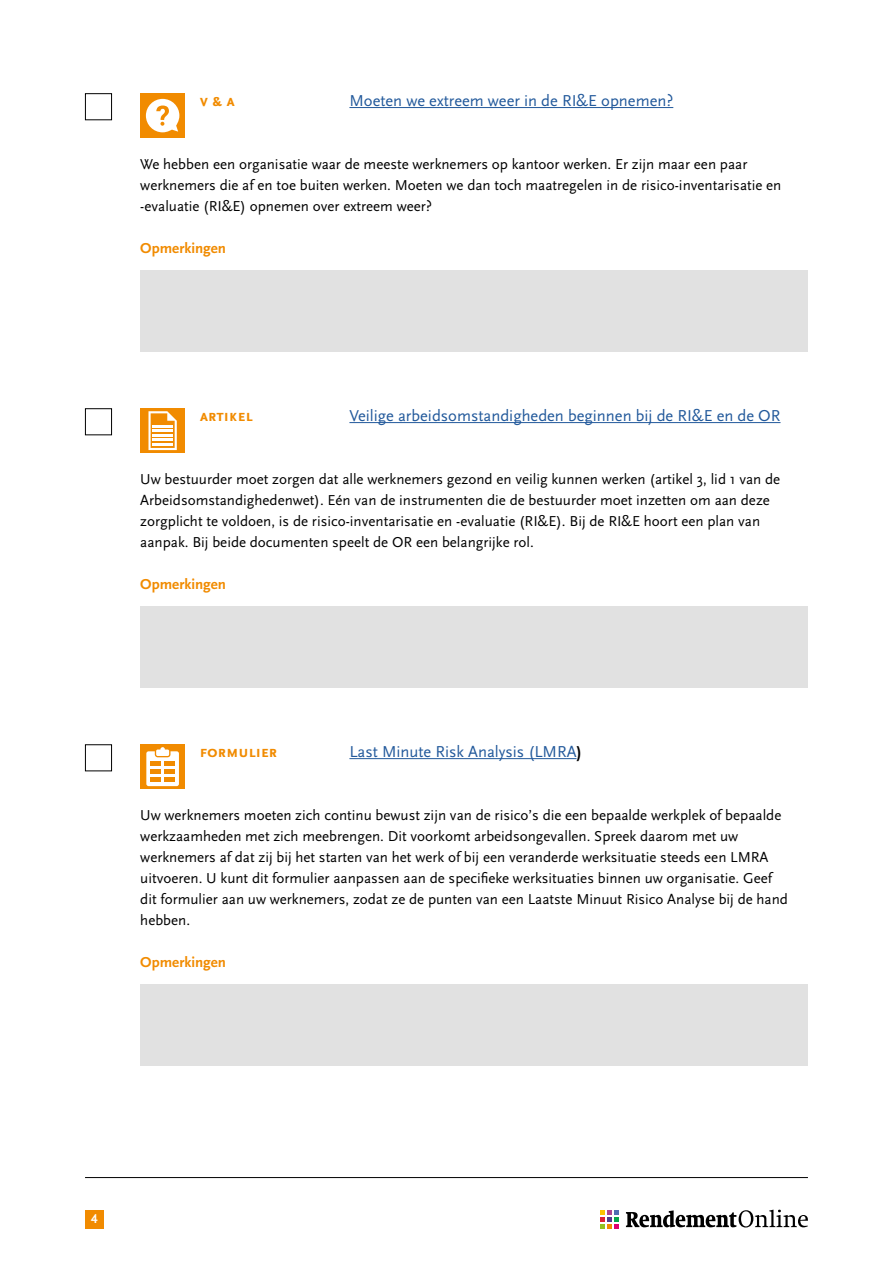
<style>
.page{position:relative;width:893px;height:1263px;background:#fff}
.page>*{position:absolute;margin:0;border:0;box-sizing:border-box;transform-origin:0 0}
.t1{font:16.5px "Scala Sans OT";color:#22599b}
.t2{font:700 16.5px "Scala Sans OT";color:#f18b00}
.t3{font:15px/21px "Scala Sans OT";color:#000}
.t4{font:700 15px "Scala Sans OT";color:#f18b00}
.t5{font:700 13.5px "Scala Sans OT";color:#fff}
.s1{font-weight:700;color:#000}
</style>
<div class="page">
<hr style="left:85px;top:1177px;width:723px;height:1px;background:#000">
<div style="left:85px;top:1210px;width:18px;height:18px;background:#f18b00"></div>
<svg style="left:626px;top:1209px;width:182px;height:18px"></svg>
<svg style="left:601px;top:1210px;width:18px;height:19px"></svg>
<hr style="left:349px;top:107px;width:324px;height:1px;background:#22599b">
<hr style="left:349px;top:422px;width:431px;height:1px;background:#22599b">
<hr style="left:349px;top:758px;width:228px;height:1px;background:#22599b">
<div style="left:140px;top:270px;width:668px;height:81px;background:#e1e1e1"></div>
<div style="left:140px;top:606px;width:668px;height:81px;background:#e1e1e1"></div>
<div style="left:140px;top:984px;width:668px;height:81px;background:#e1e1e1"></div>
<div style="left:85px;top:93px;width:27px;height:27px;border:1px solid #000"></div>
<div style="left:140px;top:93px;width:45px;height:45px;background:#f18b00"></div>
<svg style="left:146px;top:99px;width:33px;height:33px"></svg>
<div style="left:85px;top:408px;width:27px;height:27px;border:1px solid #000"></div>
<div style="left:140px;top:408px;width:45px;height:45px;background:#f18b00"></div>
<svg style="left:148px;top:411px;width:29px;height:39px"></svg>
<hr style="left:153px;top:439px;width:20px;height:2px;background:#fff">
<hr style="left:153px;top:430px;width:20px;height:2px;background:#fff">
<hr style="left:153px;top:434px;width:20px;height:2px;background:#fff">
<hr style="left:153px;top:425px;width:20px;height:2px;background:#fff">
<hr style="left:153px;top:443px;width:20px;height:3px;background:#fff">
<div style="left:85px;top:744px;width:27px;height:27px;border:1px solid #000"></div>
<div style="left:140px;top:744px;width:45px;height:45px;background:#f18b00"></div>
<div style="left:146px;top:751px;width:33px;height:35px;background:#fff;border-radius:2px"></div>
<svg style="left:155px;top:748px;width:15px;height:9px"></svg>
<hr style="left:150px;top:778px;width:10px;height:4px;background:#f18b00">
<div style="left:150px;top:761px;width:10px;height:5px;background:#f18b00"></div>
<hr style="left:150px;top:770px;width:10px;height:4px;background:#f18b00">
<hr style="left:165px;top:778px;width:10px;height:4px;background:#f18b00">
<div style="left:165px;top:761px;width:10px;height:5px;background:#f18b00"></div>
<hr style="left:165px;top:770px;width:10px;height:4px;background:#f18b00">
<div style="left:156px;top:749px;width:13px;height:7px;background:#fff;border-radius:2px"></div>
<p class="t2" style="left:200px;top:91px;width:37px">V &amp; A</p>
<p class="t1" style="left:349px;top:92px;width:325px">Moeten we extreem weer in de RI&amp;E opnemen?</p>
<p class="t3" style="left:140px;top:154px;width:643px">We hebben een organisatie waar de meeste werknemers op kantoor werken. Er zijn maar een paar werknemers die af en toe buiten werken. Moeten we dan toch maatregelen in de risico-inventarisatie en -evaluatie (RI&amp;E) opnemen over extreem weer?</p>
<p class="t4" style="left:140px;top:240px;width:87px">Opmerkingen</p>
<p class="t2" style="left:200px;top:406px;width:55px">ARTIKEL</p>
<p class="t1" style="left:349px;top:407px;width:433px">Veilige arbeidsomstandigheden beginnen bij de RI&amp;E en de OR</p>
<p class="t3" style="left:140px;top:469px;width:641px">Uw bestuurder moet zorgen dat alle werknemers gezond en veilig kunnen werken (artikel 3, lid 1 van de Arbeidsomstandighedenwet). Eén van de instrumenten die de bestuurder moet inzetten om aan deze zorgplicht te voldoen, is de risico-inventarisatie en -evaluatie (RI&amp;E). Bij de RI&amp;E hoort een plan van aanpak. Bij beide documenten speelt de OR een belangrijke rol.</p>
<p class="t4" style="left:140px;top:576px;width:87px">Opmerkingen</p>
<p class="t2" style="left:200px;top:742px;width:47px">formulier</p>
<p class="t1" style="left:349px;top:743px;width:234px">Last Minute Risk Analysis (LMRA<span class="s1">)</span></p>
<p class="t3" style="left:140px;top:805px;width:649px">Uw werknemers moeten zich continu bewust zijn van de risico’s die een bepaalde werkplek of bepaalde werkzaamheden met zich meebrengen. Dit voorkomt arbeidsongevallen. Spreek daarom met uw werknemers af dat zij bij het starten van het werk of bij een veranderde werksituatie steeds een LMRA uitvoeren. U kunt dit formulier aanpassen aan de specifieke werksituaties binnen uw organisatie. Geef dit formulier aan uw werknemers, zodat ze de punten van een Laatste Minuut Risico Analyse bij de hand hebben.</p>
<p class="t4" style="left:140px;top:954px;width:87px">Opmerkingen</p>
<p class="t5" style="left:91px;top:1211px;width:8px">4</p>
</div>
